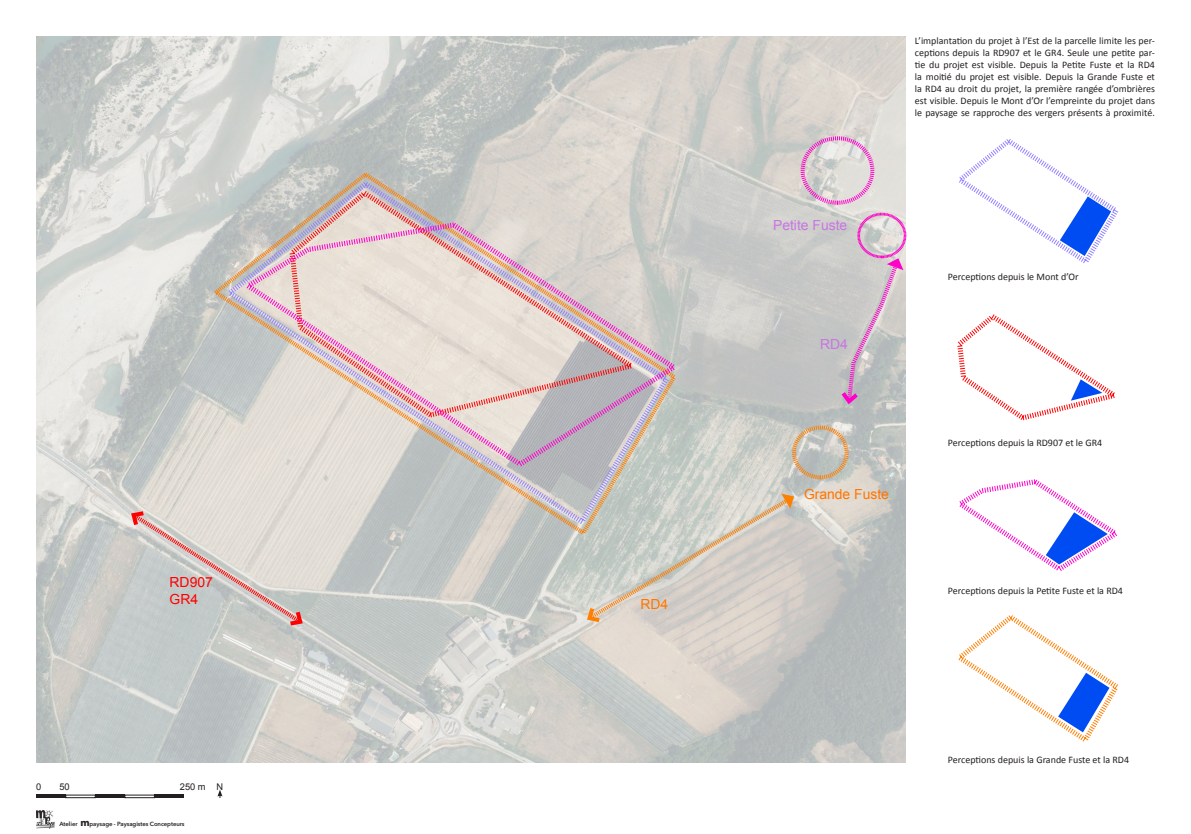
<style>
.page{position:relative;width:1191px;height:834px;background:#fff}
.page>*{position:absolute;margin:0;border:0;box-sizing:border-box;transform-origin:0 0}
.t1{font:13.9px "Arial";color:#ff7500}
.t2{font:13.9px "Arial";color:#c975e2}
.t3{font:13.9px "Arial";color:#f00}
.t4{font:10px/12px "Calibri";color:#231f20;text-align:justify}
.t5{font:9.3px "Arial";color:#231f20}
.t6{font:600 6px "Avenir Next";letter-spacing:-.01em;color:#231f20}
.s1{font-weight:700;font-size:10px}
</style>
<div class="page">
<img style="left:36px;top:810px;width:18px;height:18px">
<img style="left:37px;top:36px;width:868px;height:726px">
<hr style="left:36px;top:794px;width:30px;height:3px;background:#231f20">
<hr style="left:154px;top:794px;width:30px;height:3px;background:#231f20">
<hr style="left:95px;top:794px;width:30px;height:3px;background:#231f20">
<svg style="left:217px;top:790px;width:5px;height:7px"></svg>
<svg style="left:800px;top:135px;width:75px;height:70px;background:#ddc8d4"></svg>
<svg style="left:791px;top:424px;width:58px;height:56px;background:#cac0b1"></svg>
<svg style="left:213px;top:172px;width:463px;height:363px;background:#ccc9c5"></svg>
<svg style="left:246px;top:221px;width:429px;height:246px;background:#dacbc9"></svg>
<svg style="left:129px;top:508px;width:176px;height:120px;background:#d3cdc9"></svg>
<svg style="left:584px;top:493px;width:210px;height:132px;background:#d0cdc4"></svg>
<svg style="left:837px;top:212px;width:70px;height:195px;background:#cdc1c9"></svg>
<svg style="left:959px;top:139px;width:159px;height:125px"></svg>
<svg style="left:958px;top:615px;width:160px;height:127px"></svg>
<svg style="left:957px;top:314px;width:158px;height:107px"></svg>
<svg style="left:959px;top:479px;width:158px;height:92px"></svg>
<p class="t3" style="left:170px;top:573px;width:45px">RD907</p>
<p class="t3" style="left:170px;top:590px;width:30px">GR4</p>
<p class="t1" style="left:640px;top:594px;width:29px">RD4</p>
<p class="t5" style="left:36px;top:780px;width:7px">0</p>
<p class="t5" style="left:59px;top:780px;width:12px">50</p>
<p class="t5" style="left:180px;top:780px;width:27px">250 m</p>
<p class="t5" style="left:216px;top:780px;width:8px">N</p>
<p class="t6" style="left:59px;top:818px;width:127px">Atelier <span class="s1">m</span>paysage - Paysagistes Concepteurs</p>
<p class="t4" style="left:915px;top:34px;width:241px">L’implantation du projet à l’Est de la parcelle limite les per&shy;ceptions depuis la RD907 et le GR4. Seule une petite par&shy;tie du projet est visible. Depuis la Petite Fuste et la RD4 la moitié du projet est visible. Depuis la Grande Fuste et la RD4 au droit du projet, la première rangée d’ombrières est visible. Depuis le Mont d’Or l’empreinte du projet dans le paysage se rapproche des vergers présents à proximité.</p>
<p class="t2" style="left:773px;top:215px;width:76px">Petite Fuste</p>
<p class="t2" style="left:820px;top:335px;width:29px">RD4</p>
<p class="t1" style="left:804px;top:484px;width:86px">Grande Fuste</p>
<p class="t4" style="left:947px;top:271px;width:132px">Perceptions depuis le Mont d’Or</p>
<p class="t4" style="left:947px;top:437px;width:156px">Perceptions depuis la RD907 et le GR4</p>
<p class="t4" style="left:947px;top:585px;width:177px">Perceptions depuis la Petite Fuste et la RD4</p>
<p class="t4" style="left:947px;top:753px;width:183px">Perceptions depuis la Grande Fuste et la RD4</p>
</div>
